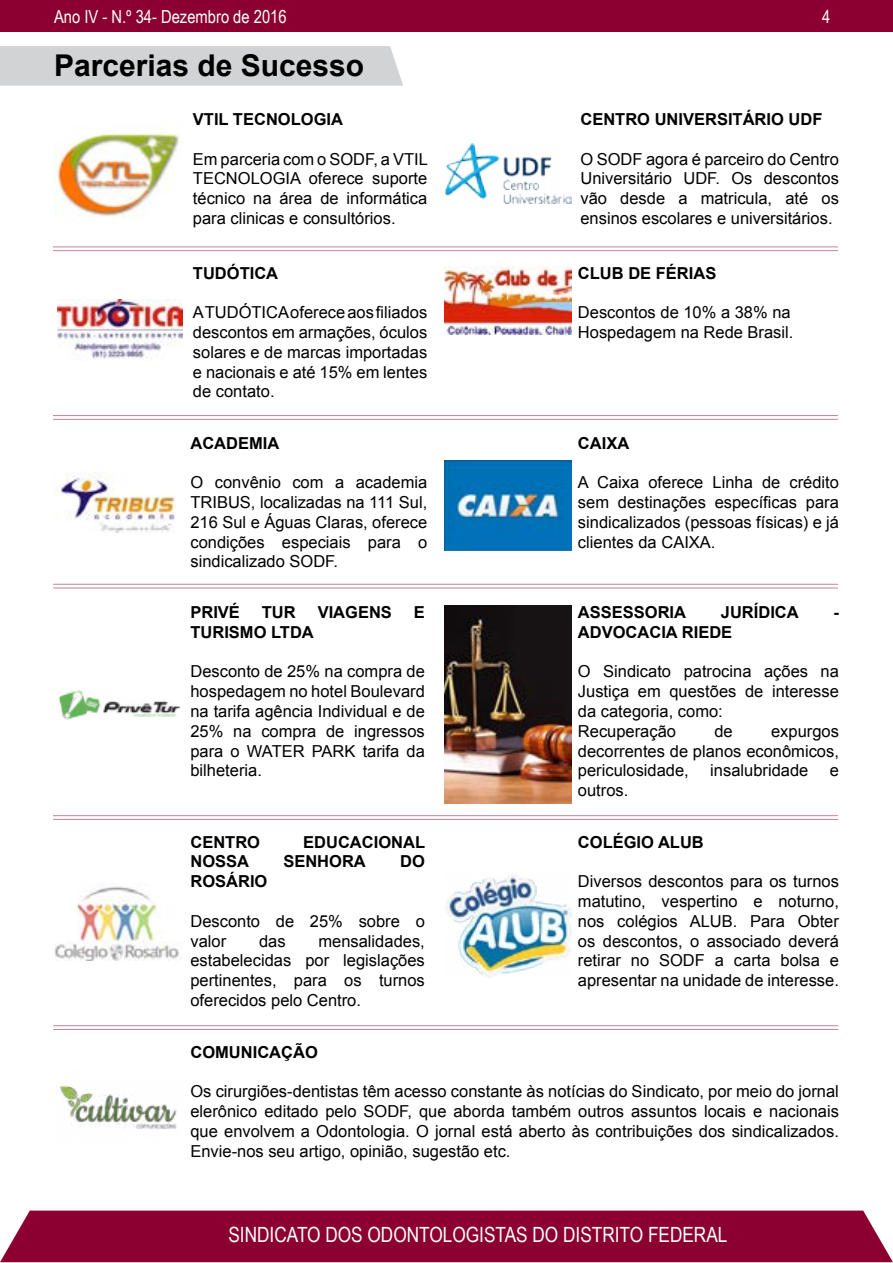
<style>
.page{position:relative;width:893px;height:1263px;background:#fff}
.page>*{position:absolute;margin:0;border:0;box-sizing:border-box;transform-origin:0 0}
.t1{font:700 30px "Arial";color:#000}
.t2{font:21px "Arial Narrow";color:#fff}
.t3{font:18px "Arial Narrow";color:#fff}
.t4{font:16.5px/19.8px "Arial";color:#000;text-align:justify}
.t5{font:700 16.5px "Arial";color:#000}
</style>
<div class="page">
<div style="left:0;top:0;width:893px;height:32px;background:#8b0030"></div>
<div style="left:0;top:46px;width:403px;height:40px;background:#d1d3d4"></div>
<div style="left:0;top:1210px;width:893px;height:52px;background:#8b0030"></div>
<img style="left:55px;top:123px;width:127px;height:96px">
<img style="left:444px;top:460px;width:128px;height:90px">
<img style="left:444px;top:144px;width:128px;height:60px">
<img style="left:57px;top:299px;width:125px;height:60px">
<img style="left:444px;top:266px;width:128px;height:68px">
<img style="left:55px;top:472px;width:120px;height:61px">
<img style="left:59px;top:690px;width:121px;height:29px">
<img style="left:446px;top:875px;width:126px;height:102px">
<img style="left:60px;top:1085px;width:117px;height:44px">
<img style="left:444px;top:606px;width:128px;height:198px">
<img style="left:55px;top:886px;width:124px;height:75px">
<hr style="left:53px;top:246px;width:785px;height:1px;background:#8b0030">
<hr style="left:53px;top:250px;width:785px;height:1px;background:#8b0030">
<hr style="left:53px;top:415px;width:785px;height:1px;background:#8b0030">
<hr style="left:53px;top:419px;width:785px;height:1px;background:#8b0030">
<hr style="left:53px;top:584px;width:785px;height:1px;background:#8b0030">
<hr style="left:53px;top:588px;width:785px;height:1px;background:#8b0030">
<hr style="left:53px;top:815px;width:785px;height:1px;background:#8b0030">
<hr style="left:53px;top:819px;width:785px;height:1px;background:#8b0030">
<hr style="left:53px;top:1025px;width:785px;height:1px;background:#8b0030">
<hr style="left:53px;top:1029px;width:785px;height:1px;background:#8b0030">
<p class="t3" style="left:54px;top:3px;width:234px">Ano IV - N.º 34- Dezembro de 2016</p>
<p class="t3" style="left:822px;top:3px;width:10px">4</p>
<h1 class="t1" style="left:54px;top:44px;width:312px">Parcerias de Sucesso</h1>
<p class="t5" style="left:193px;top:108px;width:152px">VTIL TECNOLOGIA</p>
<p class="t4" style="left:193px;top:149px;width:236px">Em parceria com o SODF, a VTIL TECNOLOGIA oferece suporte técnico na área de informática para clinicas e consultórios.</p>
<p class="t5" style="left:193px;top:261px;width:87px">TUDÓTICA</p>
<p class="t4" style="left:193px;top:302px;width:236px">A TUDÓTICA oferece aos filiados descontos em armações, óculos solares e de marcas importadas e nacionais e até 15% em lentes de contato.</p>
<p class="t5" style="left:190px;top:431px;width:90px">ACADEMIA</p>
<p class="t4" style="left:190px;top:472px;width:238px">O convênio com a academia TRIBUS, localizadas na 111 Sul, 216 Sul e Águas Claras, oferece condições especiais para o sindicalizado SODF.</p>
<p class="t5" style="left:190px;top:600px;width:51px">PRIVÉ</p>
<p class="t5" style="left:262px;top:600px;width:35px">TUR</p>
<p class="t5" style="left:318px;top:600px;width:76px">VIAGENS</p>
<p class="t5" style="left:414px;top:600px;width:13px">E</p>
<p class="t5" style="left:190px;top:620px;width:125px">TURISMO LTDA</p>
<p class="t4" style="left:190px;top:662px;width:236px">Desconto de 25% na compra de hospedagem no hotel Boulevard na tarifa agência Individual e de 25% na compra de ingressos para o WATER PARK tarifa da bilheteria.</p>
<p class="t5" style="left:190px;top:830px;width:71px">CENTRO</p>
<p class="t5" style="left:303px;top:830px;width:123px">EDUCACIONAL</p>
<p class="t5" style="left:190px;top:850px;width:60px">NOSSA</p>
<p class="t5" style="left:283px;top:850px;width:84px">SENHORA</p>
<p class="t5" style="left:400px;top:850px;width:26px">DO</p>
<p class="t5" style="left:190px;top:870px;width:79px">ROSÁRIO</p>
<p class="t4" style="left:190px;top:911px;width:236px">Desconto de 25% sobre o valor</p>
<p class="t4" style="left:190px;top:931px;width:236px;text-indent:128px">mensalidades, estabelecidas por legislações pertinentes, para os turnos oferecidos pelo Centro.</p>
<p class="t4" style="left:259px;top:931px;width:28px">das</p>
<p class="t5" style="left:580px;top:108px;width:244px">CENTRO UNIVERSITÁRIO UDF</p>
<p class="t4" style="left:580px;top:149px;width:260px">O SODF agora é parceiro do Centro Universitário UDF. Os descontos vão desde a matricula, até os ensinos escolares e universitários.</p>
<p class="t5" style="left:578px;top:261px;width:140px">CLUB DE FÉRIAS</p>
<p class="t4" style="left:578px;top:302px;width:217px">Descontos de 10% a 38% na<br>Hospedagem na Rede Brasil.</p>
<p class="t5" style="left:578px;top:431px;width:53px">CAIXA</p>
<p class="t4" style="left:578px;top:472px;width:263px">A Caixa oferece Linha de crédito sem destinações específicas para sindicalizados (pessoas físicas) e já clientes da CAIXA.</p>
<p class="t5" style="left:578px;top:600px;width:110px">ASSESSORIA</p>
<p class="t5" style="left:721px;top:600px;width:79px">JURÍDICA</p>
<p class="t5" style="left:833px;top:600px;width:7px">-</p>
<p class="t5" style="left:578px;top:620px;width:156px">ADVOCACIA RIEDE</p>
<p class="t4" style="left:578px;top:662px;width:263px;text-align:left">O Sindicato patrocina ações na<br>Justiça em questões de interesse da categoria, como:<br>Recuperação</p>
<p class="t4" style="left:714px;top:721px;width:20px">de</p>
<p class="t4" style="left:578px;top:721px;width:263px;text-indent:193px">expurgos decorrentes de planos econômicos, periculosidade,</p>
<p class="t4" style="left:710px;top:761px;width:100px">insalubridade</p>
<p class="t4" style="left:830px;top:761px;width:11px">e</p>
<p class="t4" style="left:578px;top:780px;width:52px">outros.</p>
<p class="t5" style="left:578px;top:830px;width:127px">COLÉGIO ALUB</p>
<p class="t4" style="left:578px;top:871px;width:263px">Diversos descontos para os turnos matutino, vespertino e noturno, nos colégios ALUB. Para Obter os descontos, o associado deverá retirar no SODF a carta bolsa e apresentar na unidade de interesse.</p>
<p class="t5" style="left:190px;top:1040px;width:129px">COMUNICAÇÃO</p>
<p class="t4" style="left:190px;top:1081px;width:650px">Os cirurgiões-dentistas têm acesso constante às notícias do Sindicato, por meio do jornal elerônico editado pelo SODF, que aborda também outros assuntos locais e nacionais que envolvem a Odontologia. O jornal está aberto às contribuições dos sindicalizados.<br>Envie-nos seu artigo, opinião, sugestão etc.</p>
<p class="t2" style="left:228px;top:1219px;width:500px">SINDICATO DOS ODONTOLOGISTAS DO DISTRITO FEDERAL</p>
</div>
